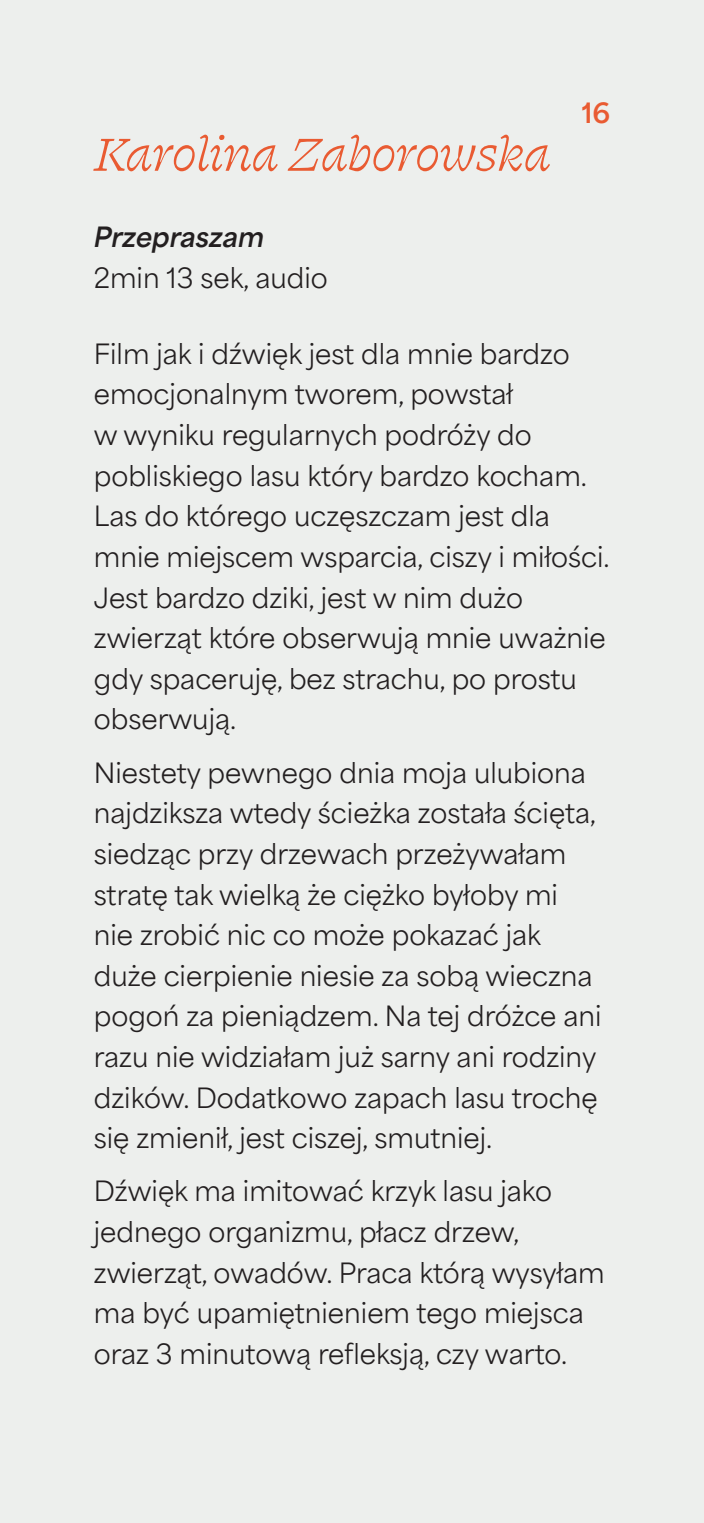
<style>
.page{position:relative;width:704px;height:1523px;background:#fff}
.page>*{position:absolute;margin:0;border:0;box-sizing:border-box;transform-origin:0 0}
.t1{font:53.12px "Swear Text Cilati";color:#e95b32}
.t2{font:26.25px/40.6px "Area Normal";color:#231f20}
.t3{font:italic 700 26.25px "Area Normal";color:#231f20}
.t4{font:700 26.25px "Area Normal";color:#e95b32}
</style>
<div class="page">
<div style="left:0;top:0;width:703px;height:1522px;background:#edefed"></div>
<p class="t1" style="left:94px;top:118px;width:458px">Karolina Zaborowska</p>
<p class="t3" style="left:94px;top:213px;width:172px">Przepraszam</p>
<p class="t2" style="left:94px;top:254px;width:235px">2min 13 sek, audio</p>
<p class="t4" style="left:581px;top:89px;width:30px">16</p>
<p class="t2" style="left:94px;top:330px;width:517px">Film jak i dźwięk jest dla mnie bardzo emocjonalnym tworem, powstał<br>w wyniku regularnych podróży do pobliskiego lasu który bardzo kocham.<br>Las do którego uczęszczam jest dla mnie miejscem wsparcia, ciszy i miłości.<br>Jest bardzo dziki, jest w nim dużo zwierząt które obserwują mnie uważnie gdy spaceruję, bez strachu, po prostu obserwują.</p>
<p class="t2" style="left:94px;top:749px;width:509px">Niestety pewnego dnia moja ulubiona najdziksza wtedy ścieżka została ścięta, siedząc przy drzewach przeżywałam stratę tak wielką że ciężko byłoby mi nie zrobić nic co może pokazać jak duże cierpienie niesie za sobą wieczna pogoń za pieniądzem. Na tej dróżce ani razu nie widziałam już sarny ani rodziny dzików. Dodatkowo zapach lasu trochę się zmienił, jest ciszej, smutniej.</p>
<p class="t2" style="left:94px;top:1168px;width:512px">Dźwięk ma imitować krzyk lasu jako jednego organizmu, płacz drzew, zwierząt, owadów. Praca którą wysyłam ma być upamiętnieniem tego miejsca oraz 3 minutową refleksją, czy warto.</p>
</div>
